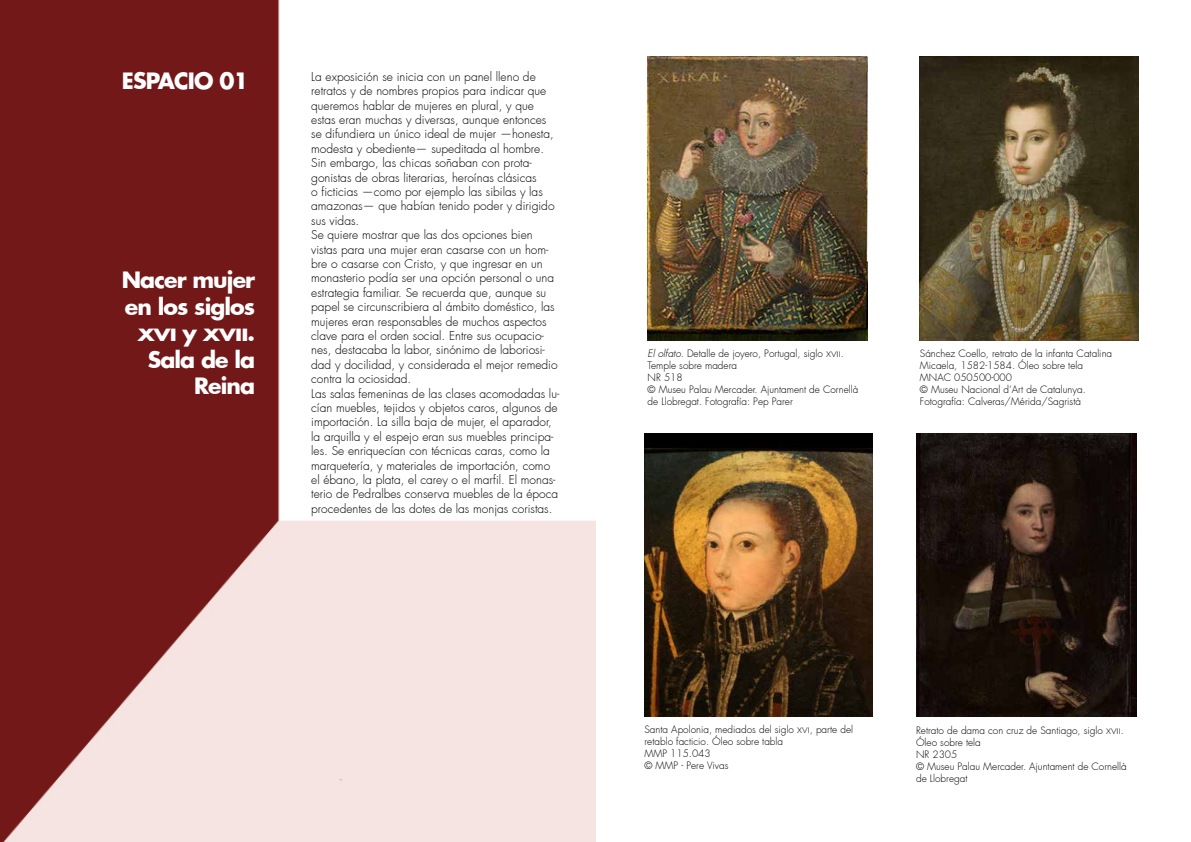
<style>
.page{position:relative;width:1191px;height:842px;background:#fff}
.page>*{position:absolute;margin:0;border:0;box-sizing:border-box;transform-origin:0 0}
.t1{font:700 22px/26.4px "Futura";letter-spacing:-.04em;color:#fff}
.t2{font:700 16.5px "Futura";letter-spacing:-.04em;color:#fff;scale:1.33 1}
.t3{font:300 12px/14.4px "Futura";color:#000}
.t4{font:300 10px/12px "Futura";color:#000}
.s1{font-size:22px}
.s2{font-style:italic}
.s3{font-size:7.5px}
</style>
<div class="page">
<img style="left:0;top:0;width:595px;height:842px">
<img style="left:644px;top:433px;width:228px;height:284px">
<img style="left:647px;top:57px;width:220px;height:283px">
<img style="left:916px;top:433px;width:220px;height:284px">
<img style="left:920px;top:57px;width:218px;height:283px">
<h1 class="t1" style="left:122px;top:67px;width:128px">ESPACIO 01</h1>
<p class="t3" style="left:311px;top:70px;width:250px">La exposición se inicia con un panel lleno de retratos y de nombres propios para indicar que queremos hablar de mujeres en plural, y que estas eran muchas y diversas, aunque entonces se difundiera un único ideal de mujer —honesta, modesta y obediente— supeditada al hombre.<br>Sin embargo, las chicas soñaban con prota&shy;gonistas de obras literarias, heroínas clásicas<br>o ficticias —como por ejemplo las sibilas y las amazonas— que habían tenido poder y dirigido sus vidas.<br>Se quiere mostrar que las dos opciones bien vistas para una mujer eran casarse con un hom&shy;bre o casarse con Cristo, y que ingresar en un monasterio podía ser una opción personal o una estrategia familiar. Se recuerda que, aunque su papel se circunscribiera al ámbito doméstico, las mujeres eran responsables de muchos aspectos clave para el orden social. Entre sus ocupacio&shy;nes, destacaba la labor, sinónimo de laboriosi&shy;dad y docilidad, y considerada el mejor remedio contra la ociosidad.<br>Las salas femeninas de las clases acomodadas lu&shy;cían muebles, tejidos y objetos caros, algunos de importación. La silla baja de mujer, el aparador, la arquilla y el espejo eran sus muebles principa&shy;les. Se enriquecían con técnicas caras, como la marquetería, y materiales de importación, como el ébano, la plata, el carey o el marfil. El monas&shy;terio de Pedralbes conserva muebles de la época procedentes de las dotes de las monjas coristas.</p>
<h1 class="t1" style="left:122px;top:266px;width:135px">Nacer mujer en los siglos</h1>
<h2 class="t2" style="left:137px;top:324px;width:90px">XVI <span class="s1">y</span> XVII<span class="s1">.</span></h2>
<h1 class="t1" style="left:148px;top:346px;width:109px;text-align:right">Sala de la<br>Reina</h1>
<p class="t4" style="left:647px;top:348px;width:212px"><span class="s2">El olfato.</span> Detalle de joyero, Portugal, siglo <span class="s3">XVII</span>.<br>Temple sobre madera<br>NR 518<br>© Museu Palau Mercader. Ajuntament de Cornellà de Llobregat. Fotografía: Pep Parer</p>
<p class="t4" style="left:920px;top:348px;width:194px">Sánchez Coello, retrato de la infanta Catalina Micaela, 1582-1584. Óleo sobre tela MNAC 050500-000<br>© Museu Nacional d’Art de Catalunya.<br>Fotografía: Calveras/Mérida/Sagristà</p>
<p class="t4" style="left:644px;top:724px;width:210px">Santa Apolonia, mediados del siglo <span class="s3">XVI</span>, parte del retablo facticio. Óleo sobre tabla<br>MMP 115.043<br>© MMP - Pere Vivas</p>
<p class="t4" style="left:916px;top:724px;width:212px">Retrato de dama con cruz de Santiago, siglo <span class="s3">XVII</span>.<br>Óleo sobre tela<br>NR 2305<br>© Museu Palau Mercader. Ajuntament de Cornellà de Llobregat</p>
</div>
